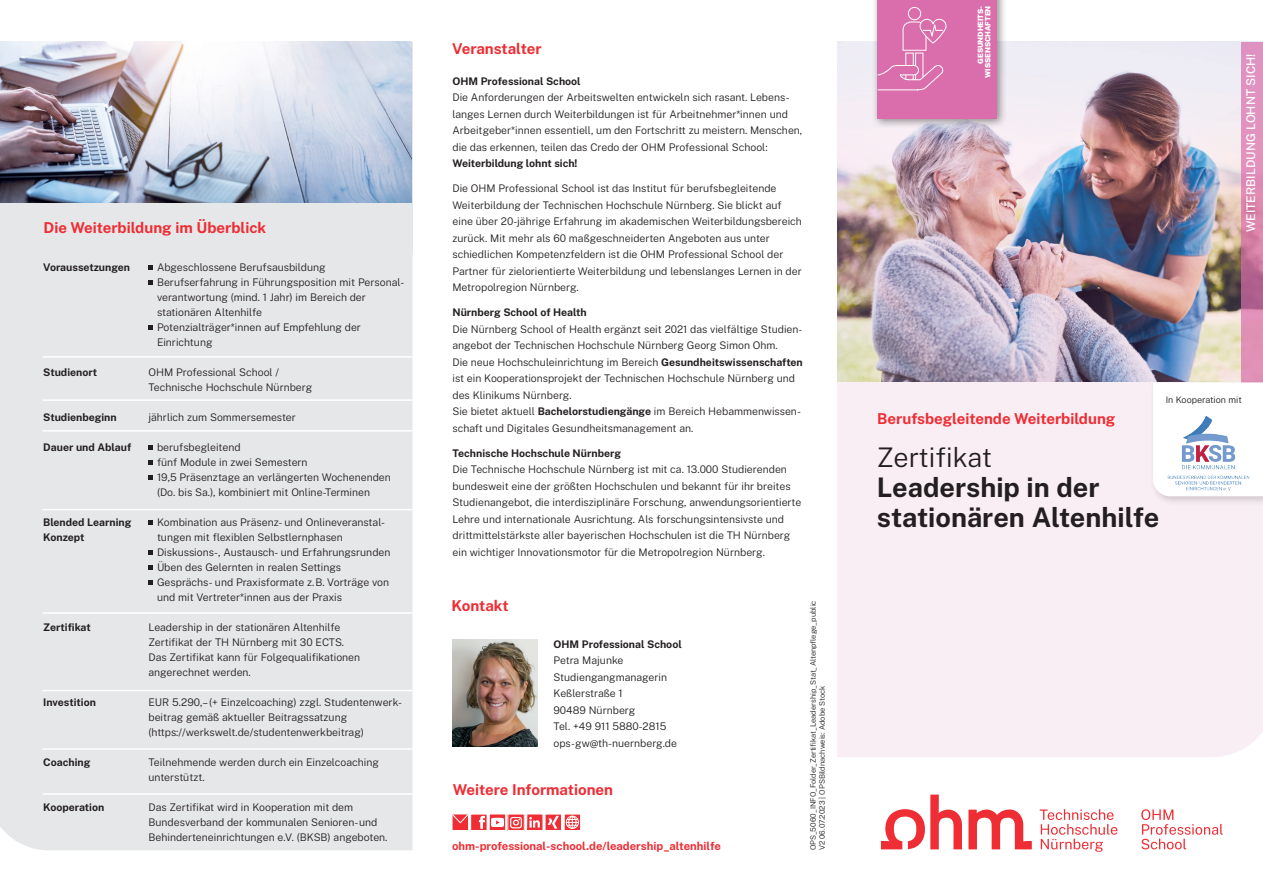
<style>
.page{position:relative;width:1263px;height:893px;background:#fff}
.page>*{position:absolute;margin:0;border:0;box-sizing:border-box;transform-origin:0 0}
.t1{font:700 27px/30px "Public Sans";color:#231f20}
.t2{font:300 27px "Public Sans";color:#231f20}
.t3{font:700 15px "Public Sans";color:#ee2d34}
.t4{font:500 12px "Public Sans";color:#fff}
.t5{font:700 11.25px "Public Sans";color:#ee2d34}
.t6{font:300 10.5px/16.5px "Public Sans";color:#231f20}
.t7{font:700 10.5px/15px "Public Sans";color:#231f20}
.t8{font:300 9px "Public Sans";color:#231f20}
.t9{font:300 7.5px/9px "Public Sans";color:#231f20}
.t10{font:900 7.35px/7.4px "Public Sans";letter-spacing:-.01em;color:#fff;text-align:right}
.s1{font-weight:700}
</style>
<div class="page">
<div style="left:837px;top:382px;width:426px;height:375px;background:#faeef5"></div>
<svg style="left:968px;top:809px;width:64px;height:40px"></svg>
<svg style="left:881px;top:795px;width:81px;height:54px"></svg>
<svg style="left:1040px;top:809px;width:77px;height:43px"></svg>
<svg style="left:1141px;top:809px;width:82px;height:40px"></svg>
<img style="left:452px;top:640px;width:85px;height:106px">
<img style="left:837px;top:42px;width:404px;height:340px">
<div style="left:0;top:255px;width:412px;height:595px;background:#e6e7e9"></div>
<div style="left:0;top:42px;width:412px;height:213px;background:#e6e7e9"></div>
<svg style="left:148px;top:265px;width:5px;height:4px"></svg>
<svg style="left:148px;top:280px;width:5px;height:4px"></svg>
<svg style="left:148px;top:325px;width:5px;height:4px"></svg>
<svg style="left:148px;top:445px;width:5px;height:4px"></svg>
<svg style="left:148px;top:460px;width:5px;height:4px"></svg>
<svg style="left:148px;top:475px;width:5px;height:4px"></svg>
<svg style="left:148px;top:520px;width:5px;height:4px"></svg>
<svg style="left:148px;top:550px;width:5px;height:4px"></svg>
<svg style="left:148px;top:565px;width:5px;height:4px"></svg>
<svg style="left:148px;top:580px;width:5px;height:4px"></svg>
<svg style="left:1241px;top:42px;width:22px;height:337px;background:#d787b0"></svg>
<div style="left:470px;top:814px;width:17px;height:17px;background:#ee2d34;border:1px solid #fff"></div>
<svg style="left:479px;top:816px;width:6px;height:13px"></svg>
<div style="left:545px;top:814px;width:17px;height:17px;background:#ee2d34;border:1px solid #fff"></div>
<svg style="left:548px;top:816px;width:11px;height:13px"></svg>
<svg style="left:527px;top:814px;width:16px;height:17px"></svg>
<svg style="left:527px;top:815px;width:15px;height:15px"></svg>
<img style="left:509px;top:816px;width:14px;height:13px">
<div style="left:507px;top:814px;width:18px;height:17px;border:1px solid #fff"></div>
<div style="left:452px;top:814px;width:17px;height:17px;background:#ee2d34;border:1px solid #fff"></div>
<svg style="left:452px;top:814px;width:17px;height:10px"></svg>
<svg style="left:489px;top:814px;width:17px;height:16px"></svg>
<svg style="left:491px;top:818px;width:13px;height:9px"></svg>
<svg style="left:564px;top:814px;width:17px;height:16px"></svg>
<svg style="left:566px;top:815px;width:13px;height:14px"></svg>
<hr style="left:43px;top:430px;width:369px;height:2px;background:#fff">
<hr style="left:43px;top:399px;width:369px;height:2px;background:#fff">
<hr style="left:43px;top:356px;width:369px;height:2px;background:#fff">
<hr style="left:43px;top:509px;width:369px;height:1px;background:#fff">
<hr style="left:43px;top:612px;width:369px;height:2px;background:#fff">
<hr style="left:43px;top:690px;width:369px;height:1px;background:#fff">
<hr style="left:43px;top:748px;width:369px;height:2px;background:#fff">
<hr style="left:43px;top:793px;width:369px;height:2px;background:#fff">
<div style="left:1150px;top:379px;width:113px;height:127px;background:#231f20;opacity:.2"></div>
<svg style="left:1153px;top:382px;width:110px;height:114px"></svg>
<img style="left:1165px;top:417px;width:87px;height:74px">
<img style="left:0;top:42px;width:411px;height:161px">
<div style="left:872px;top:0;width:135px;height:129px;background:#231f20;opacity:.5"></div>
<div style="left:878px;top:0;width:119px;height:118px;background:#da6dab"></div>
<div style="left:908px;top:7px;width:13px;height:13px;border:1px solid #fff;border-radius:50%"></div>
<svg style="left:877px;top:19px;width:69px;height:71px"></svg>
<h2 class="t3" style="left:44px;top:218px;width:224px">Die Weiterbildung im Überblick</h2>
<p class="t7" style="left:43px;top:259px;width:88px">Voraussetzungen</p>
<p class="t7" style="left:43px;top:364px;width:55px">Studienort</p>
<p class="t7" style="left:43px;top:409px;width:75px">Studienbeginn</p>
<p class="t7" style="left:43px;top:439px;width:90px">Dauer und Ablauf</p>
<p class="t7" style="left:43px;top:514px;width:90px">Blended Learning<br>Konzept</p>
<p class="t7" style="left:43px;top:619px;width:49px">Zertifikat</p>
<p class="t7" style="left:43px;top:694px;width:54px">Investition</p>
<p class="t7" style="left:43px;top:754px;width:49px">Coaching</p>
<p class="t7" style="left:43px;top:799px;width:63px">Kooperation</p>
<p class="t6" style="left:157px;top:259px;width:249px;line-height:15px">Abgeschlossene Berufsausbildung Berufserfahrung in Führungsposition mit Personal&shy;verantwortung (mind. 1 Jahr) im Bereich der stationären Altenhilfe<br>Potenzialträger*innen auf Empfehlung der Einrichtung</p>
<p class="t6" style="left:148px;top:364px;width:165px;line-height:15px">OHM Professional School /<br>Technische Hochschule Nürnberg</p>
<p class="t6" style="left:148px;top:408px;width:149px">jährlich zum Sommersemester</p>
<p class="t6" style="left:157px;top:439px;width:235px;line-height:15px">berufsbegleitend<br>fünf Module in zwei Semestern<br>19,5 Präsenztage an verlängerten Wochenenden (Do. bis Sa.), kombiniert mit Online-Terminen</p>
<p class="t6" style="left:157px;top:514px;width:235px;line-height:15px">Kombination aus Präsenz- und Onlineveranstal&shy;tungen mit flexiblen Selbstlernphasen Diskussions-, Austausch- und Erfahrungsrunden Üben des Gelernten in realen Settings Gesprächs- und Praxisformate z.B. Vorträge von und mit Vertreter*innen aus der Praxis</p>
<p class="t6" style="left:148px;top:619px;width:213px;line-height:15px">Leadership in der stationären Altenhilfe Zertifikat der TH Nürnberg mit 30 ECTS.<br>Das Zertifikat kann für Folgequalifikationen angerechnet werden.</p>
<p class="t6" style="left:148px;top:694px;width:255px;line-height:15px">EUR 5.290,– (+ Einzelcoaching) zzgl. Studentenwerk&shy;beitrag gemäß aktueller Beitragssatzung (https://werkswelt.de/studentenwerkbeitrag)</p>
<p class="t6" style="left:148px;top:754px;width:232px;line-height:15px">Teilnehmende werden durch ein Einzelcoaching unterstützt.</p>
<p class="t6" style="left:148px;top:799px;width:241px;line-height:15px">Das Zertifikat wird in Kooperation mit dem<br>Bundesverband der kommunalen Senioren- und<br>Behinderteneinrichtungen e.V. (BKSB) angeboten.</p>
<h2 class="t3" style="left:452px;top:38px;width:91px">Veranstalter</h2>
<p class="t7" style="left:452px;top:73px;width:130px">OHM Professional School</p>
<p class="t6" style="left:452px;top:89px;width:351px">Die Anforderungen der Arbeitswelten entwickeln sich rasant. Lebens&shy;langes Lernen durch Weiterbildungen ist für Arbeitnehmer*innen und Arbeitgeber*innen essentiell, um den Fortschritt zu meistern. Menschen, die das erkennen, teilen das Credo der OHM Professional School:</p>
<p class="t7" style="left:452px;top:156px;width:127px">Weiterbildung lohnt sich!</p>
<p class="t6" style="left:452px;top:180px;width:351px">Die OHM Professional School ist das Institut für berufsbegleitende Weiterbildung der Technischen Hochschule Nürnberg. Sie blickt auf eine über 20-jährige Erfahrung im akademischen Weiterbildungsbereich zurück. Mit mehr als 60 maßgeschneiderten Angeboten aus unter schiedlichen Kompetenzfeldern ist die OHM Professional School der Partner für zielorientierte Weiterbildung und lebenslanges Lernen in der Metropolregion Nürnberg.</p>
<p class="t7" style="left:452px;top:305px;width:136px">Nürnberg School of Health</p>
<p class="t6" style="left:452px;top:320px;width:352px">Die Nürnberg School of Health ergänzt seit 2021 das vielfältige Studien&shy;angebot der Technischen Hochschule Nürnberg Georg Simon Ohm.<br>Die neue Hochschuleinrichtung im Bereich <span class="s1">Gesundheitswissenschaften </span>ist ein Kooperationsprojekt der Technischen Hochschule Nürnberg und des Klinikums Nürnberg.<br>Sie bietet aktuell <span class="s1">Bachelorstudiengänge</span> im Bereich Hebammenwissen&shy;schaft und Digitales Gesundheitsmanagement an.</p>
<p class="t7" style="left:452px;top:445px;width:170px">Technische Hochschule Nürnberg</p>
<p class="t6" style="left:452px;top:461px;width:350px">Die Technische Hochschule Nürnberg ist mit ca. 13.000 Studierenden bundesweit eine der größten Hochschulen und bekannt für ihr breites Studienangebot, die interdisziplinäre Forschung, anwendungsorientierte Lehre und internationale Ausrichtung. Als forschungsintensivste und drittmittelstärkste aller bayerischen Hochschulen ist die TH Nürnberg ein wichtiger Innovationsmotor für die Metropolregion Nürnberg.</p>
<h2 class="t3" style="left:452px;top:595px;width:59px">Kontakt</h2>
<p class="t7" style="left:554px;top:636px;width:130px">OHM Professional School</p>
<p class="t6" style="left:554px;top:652px;width:125px">Petra Majunke<br>Studiengangmanagerin<br>Keßlerstraße 1<br>90489 Nürnberg<br>Tel. +49 911 5880-2815 ops-gw@th-nuernberg.de</p>
<h2 class="t3" style="left:453px;top:779px;width:162px">Weitere Informationen</h2>
<p class="t5" style="left:452px;top:838px;width:270px">ohm-professional-school.de/leadership_altenhilfe</p>
<p class="t9" style="left:808px;top:850px;width:251px;rotate:-90deg">OPS_5060_INFO_Folder_Zertifikat_Leadership_Stat_Altenpflege_public<br>V2 06.07.2023 | OPSBildnachweis: Adobe Stock</p>
<p class="t10" style="left:976px;top:78px;width:74px;rotate:-90deg">GESUNDHEITS-<br>WISSENSCHAFTEN</p>
<p class="t4" style="left:1243px;top:232px;width:180px;rotate:-90deg">WEITERBILDUNG LOHNT SICH!</p>
<h2 class="t3" style="left:877px;top:408px;width:240px">Berufsbegleitende Weiterbildung</h2>
<h1 class="t2" style="left:877px;top:439px;width:117px">Zertifikat</h1>
<h1 class="t1" style="left:877px;top:471px;width:284px">Leadership in der stationären Altenhilfe</h1>
<p class="t8" style="left:1166px;top:393px;width:78px">In Kooperation mit</p>
</div>
